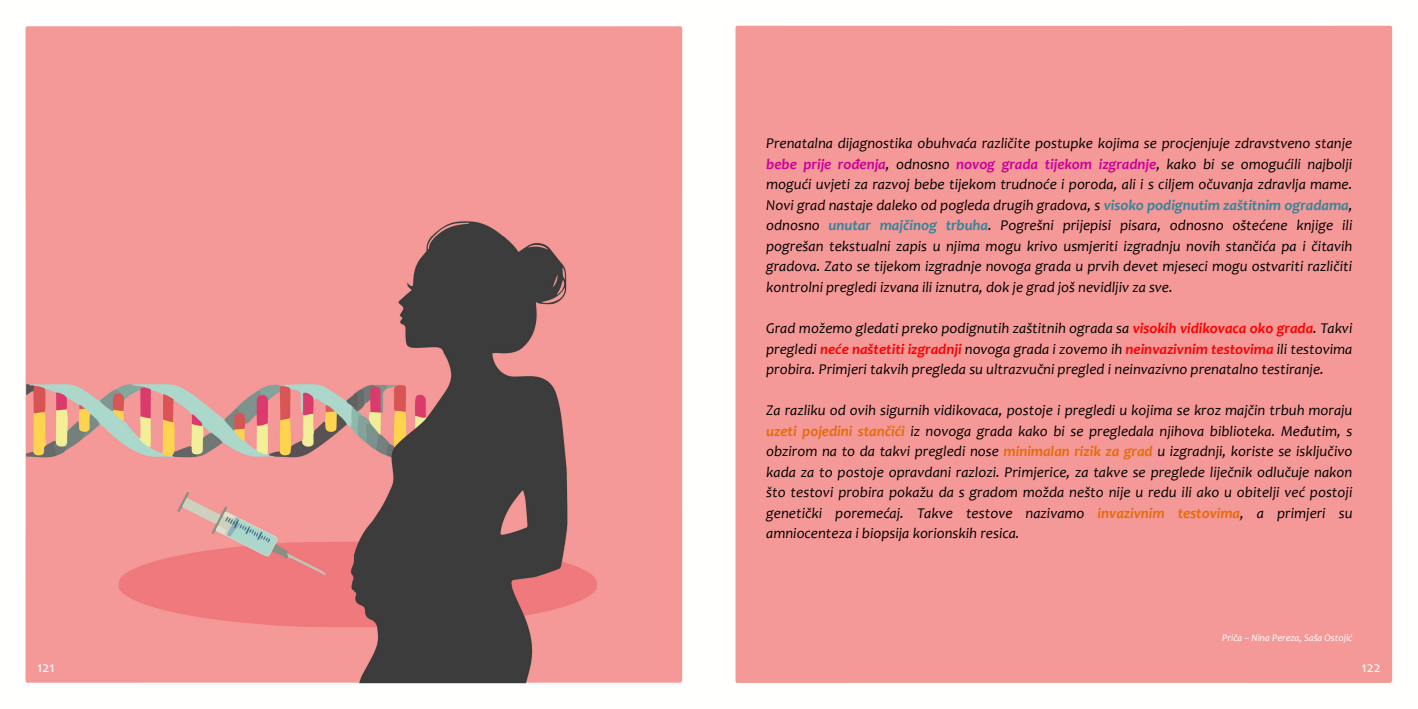
<style>
.page{position:relative;width:1418px;height:709px;background:#fff}
.page>*{position:absolute;margin:0;border:0;box-sizing:border-box;transform-origin:0 0}
.t1{font:italic 15px/20.5px "Candara";color:#000}
.t2{font:italic 700 15px "Candara";color:#f00}
.t3{font:15px "Candara";color:#fff}
.t4{font:italic 10px "Candara";color:#fff}
.s1{font-weight:700;color:#cc009a}
.s2{font-weight:700;color:#31859c}
.s3{font-weight:700;color:#f00}
.s4{font-weight:400;color:#000}
.s5{font-weight:700;color:#e46c0a}
</style>
<div class="page">
<div style="left:25px;top:118px;width:329px;height:118px;background:#f49997"></div>
<div style="left:25px;top:236px;width:329px;height:118px;background:#f49997"></div>
<svg style="left:25px;top:354px;width:329px;height:118px;background:#df9f94"></svg>
<svg style="left:25px;top:472px;width:329px;height:119px;background:#ef9493"></svg>
<svg style="left:25px;top:591px;width:329px;height:92px;background:#f39392"></svg>
<div style="left:354px;top:26px;width:329px;height:92px;background:#f49997"></div>
<div style="left:354px;top:118px;width:329px;height:118px;background:#f49998"></div>
<svg style="left:354px;top:236px;width:329px;height:118px;background:#ab7473"></svg>
<svg style="left:354px;top:354px;width:329px;height:118px;background:#aa7573"></svg>
<svg style="left:354px;top:472px;width:329px;height:119px;background:#8c6363"></svg>
<svg style="left:354px;top:591px;width:329px;height:94px;background:#9d6d6d"></svg>
<div style="left:735px;top:25px;width:328px;height:93px;background:#f49997"></div>
<div style="left:735px;top:118px;width:328px;height:118px;background:#f49997"></div>
<div style="left:735px;top:236px;width:328px;height:118px;background:#f49997"></div>
<div style="left:735px;top:354px;width:328px;height:118px;background:#f49997"></div>
<div style="left:735px;top:472px;width:328px;height:119px;background:#f49997"></div>
<div style="left:735px;top:591px;width:328px;height:92px;background:#f49997"></div>
<div style="left:1063px;top:25px;width:330px;height:93px;background:#f49997"></div>
<div style="left:1063px;top:118px;width:330px;height:118px;background:#f49997"></div>
<div style="left:1063px;top:236px;width:330px;height:118px;background:#f49997"></div>
<div style="left:1063px;top:354px;width:330px;height:118px;background:#f49997"></div>
<div style="left:1063px;top:472px;width:330px;height:119px;background:#f49997"></div>
<div style="left:1063px;top:591px;width:330px;height:92px;background:#f49997"></div>
<p class="t3" style="left:37px;top:658px;width:19px">121</p>
<p class="t1" style="left:766px;top:133px;width:588px">Prenatalna dijagnostika obuhvaća različite postupke kojima se procjenjuje zdravstveno stanje <span class="s1">bebe prije rođenja</span>, odnosno <span class="s1">novog grada tijekom izgradnje</span>, kako bi se omogućili najbolji mogući uvjeti za razvoj bebe tijekom trudnoće i poroda, ali i s ciljem očuvanja zdravlja mame.<br>Novi grad nastaje daleko od pogleda drugih gradova, s <span class="s2">visoko podignutim zaštitnim ogradama</span>, odnosno <span class="s2">unutar majčinog trbuha</span>. Pogrešni<br>pogrešan tekstualni zapis u njima mogu krivo usmjeriti izgradnju novih stančića pa i čitavih gradova. Zato se tijekom izgradnje novoga grada u prvih devet mjeseci mogu ostvariti različiti kontrolni pregledi izvana ili iznutra, dok je grad još nevidljiv za sve.</p>
<p class="t1" style="left:766px;top:318px;width:587px">Grad možemo gledati preko podignutih zaštitnih ograda sa <span class="s3">visokih vidikovaca oko grada</span>. Takvi p g</p>
<p class="t1" style="left:1062px;top:215px;width:291px">prijepisi pisara, odnosno oštećene knjige ili</p>
<p class="t2" style="left:774px;top:339px;width:579px"><span class="s4">re ledi</span> neće naštetiti izgradn i <span class="s4">novoga grada i zovemo ih</span> neinvazivnim testovima <span class="s4">ili testovima</span></p>
<p class="t1" style="left:766px;top:338px;width:559px;text-indent:188px"><span class="s3">j<br></span>probira. Primjeri takvih pregleda su ultrazvučni pregled i neinvazivno prenatalno testiranje.</p>
<p class="t1" style="left:766px;top:400px;width:588px;text-align:justify">Za razliku od ovih sigurnih vidikovaca, postoje i pregledi u kojima se kroz majčin trbuh moraju <span class="s5">uzeti pojedini stančići</span> iz novoga grada kako bi se pregledala njihova biblioteka. Međutim, s obzirom na to da takvi pregledi nose <span class="s5">minimalan rizik za grad</span> u izgradnji, koriste se isključivo kada za to postoje opravdani razlozi. Primjerice, za takve se preglede liječnik odlučuje nakon što testovi probira pokažu da s gradom možda nešto nije u redu ili ako u obitelji već postoji genetički poremećaj. Takve testove nazivamo <span class="s5">invazivnim testovima</span>, a primjeri su amniocenteza i biopsija korionskih resica.</p>
<p class="t4" style="left:1222px;top:631px;width:132px">Priča – Nina Pereza, Saša Ostojić</p>
<p class="t3" style="left:1361px;top:658px;width:21px">122</p>
</div>
